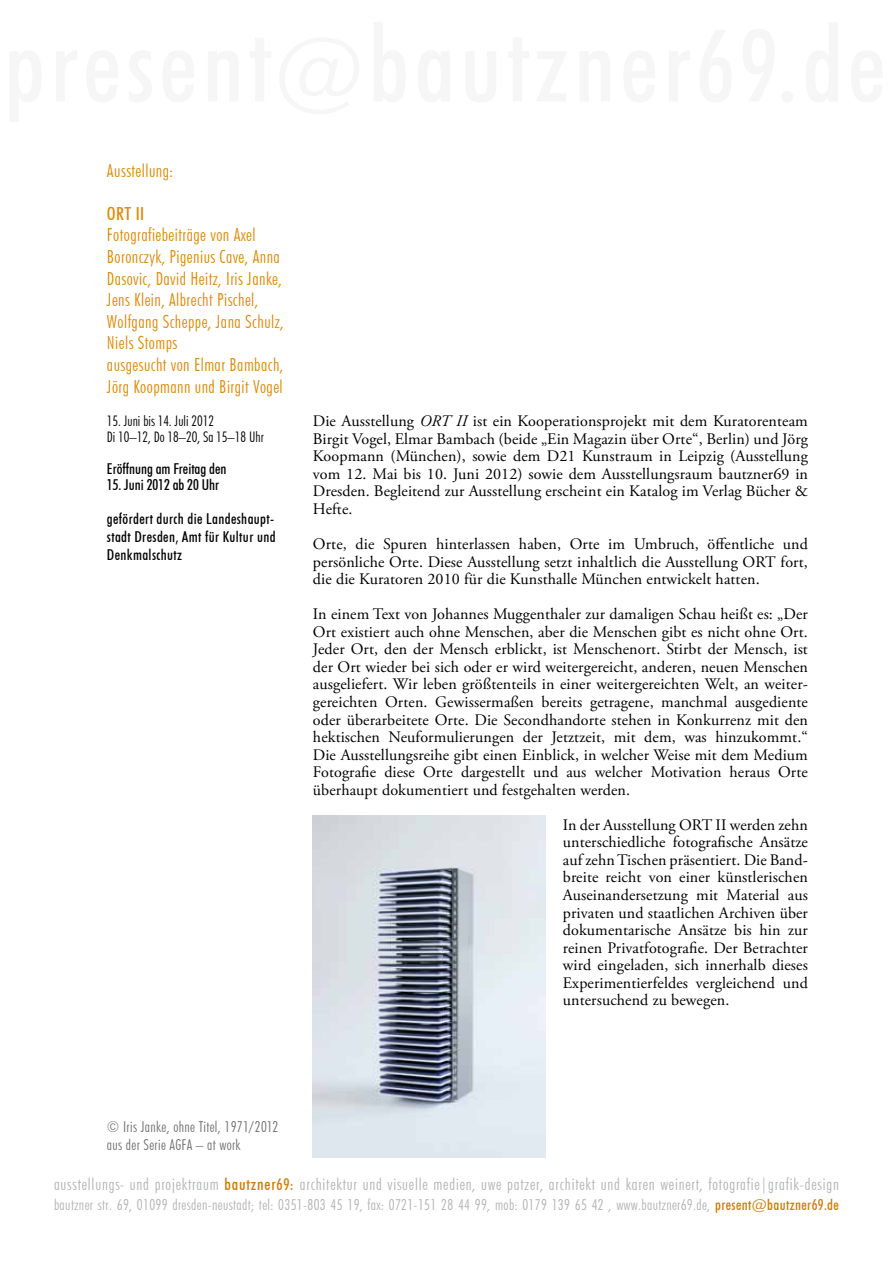
<style>
.page{position:relative;width:893px;height:1263px;background:#fff}
.page>*{position:absolute;margin:0;border:0;box-sizing:border-box;transform-origin:0 0}
.t1{font:300 condensed 18px/21.6px "Futura BT";letter-spacing:.025em;color:#e08700}
.t2{font:500 condensed 18px "Futura BT";color:#e08700}
.t3{font:300 condensed 16.5px "Futura BT";letter-spacing:.05em;color:#b1b2b3}
.t4{font:16.05px/17.5px "Adobe Garamond Pro";letter-spacing:.005em;color:#000;text-align:justify}
.t5{font:300 condensed 15px "Futura BT";letter-spacing:.025em;color:#b1b2b3}
.t6{font:500 condensed 15px/18px "Futura BT";letter-spacing:.025em;color:#000;text-align:justify}
.t7{font:300 condensed 15px/18px "Futura BT";letter-spacing:.025em;color:#6f6f6e}
.t8{font:500 condensed 15px "Futura BT";color:#000}
.t9{font:300 condensed 14.55px/16px "Futura BT";color:#000}
.s1{font-style:italic}
.s2{font-weight:500;color:#ce7c00}
.s3{font-weight:500;font-size:16.05px;color:#ce7c00}
</style>
<div class="page">
<img style="left:313px;top:815px;width:233px;height:343px">
<p class="t1" style="left:107px;top:159px;width:68px">Ausstellung:</p>
<p class="t2" style="left:107px;top:202px;width:39px">ORT II</p>
<p class="t1" style="left:107px;top:224px;width:178px">Fotografiebeiträge von Axel<br>Boronczyk, Pigenius Cave, Anna<br>Dasovic, David Heitz, Iris Janke,<br>Jens Klein, Albrecht Pischel,<br>Wolfgang Scheppe, Jana Schulz,<br>Niels Stomps<br>ausgesucht von Elmar Bambach,<br>Jörg Koopmann und Birgit Vogel</p>
<p class="t9" style="left:107px;top:412px;width:158px">15. Juni bis 14. Juli 2012<br>Di 10–12, Do 18–20, Sa 15–18 Uhr</p>
<p class="t8" style="left:107px;top:459px;width:121px">Eröffnung am Freitag den</p>
<p class="t8" style="left:107px;top:475px;width:114px">15. Juni 2012 ab 20 Uhr</p>
<p class="t6" style="left:107px;top:509px;width:170px">gefördert durch die Landeshaupt&shy;stadt Dresden, Amt für Kultur und Denkmalschutz</p>
<p class="t4" style="left:313px;top:413px;width:496px">Die Ausstellung <span class="s1">ORT II</span> ist ein Kooperationsprojekt mit dem Kuratorenteam Birgit Vogel, Elmar Bambach (beide „Ein Magazin über Orte“, Berlin) und Jörg Koopmann (München), sowie dem D21 Kunstraum in Leipzig (Ausstellung vom 12. Mai bis 10. Juni 2012) sowie dem Ausstellungsraum bautzner69 in Dresden. Begleitend zur Ausstellung erscheint ein Katalog im Verlag Bücher &amp; Hefte.</p>
<p class="t4" style="left:313px;top:536px;width:496px">Orte, die Spuren hinterlassen haben, Orte im Umbruch, öffentliche und persönliche Orte. Diese Ausstellung setzt inhaltlich die Ausstellung ORT fort, die die Kuratoren 2010 für die Kunsthalle München entwickelt hatten.</p>
<p class="t4" style="left:313px;top:606px;width:496px">In einem Text von Johannes Muggenthaler zur damaligen Schau heißt es: „Der Ort existiert auch ohne Menschen, aber die Menschen gibt es nicht ohne Ort.<br>Jeder Ort, den der Mensch erblickt, ist Menschenort. Stirbt der Mensch, ist der Ort wieder bei sich oder er wird weitergereicht, anderen, neuen Menschen ausgeliefert. Wir leben größtenteils in einer weitergereichten Welt, an weiter&shy;gereichten Orten. Gewissermaßen bereits getragene, manchmal ausgediente oder überarbeitete Orte. Die Secondhandorte stehen in Konkurrenz mit den hektischen Neuformulierungen der Jetztzeit, mit dem, was hinzukommt.“ Die Ausstellungsreihe gibt einen Einblick, in welcher Weise mit dem Medium Fotografie diese Orte dargestellt und aus welcher Motivation heraus Orte überhaupt dokumentiert und festgehalten werden.</p>
<p class="t4" style="left:563px;top:816px;width:247px">In der Ausstellung ORT II werden zehn unterschiedliche fotografische Ansätze auf zehn Tischen präsentiert. Die Band&shy;breite reicht von einer künstlerischen Auseinandersetzung mit Material aus privaten und staatlichen Archiven über dokumentarische Ansätze bis hin zur reinen Privatfotografie. Der Betrachter wird eingeladen, sich innerhalb dieses Experimentierfeldes vergleichend und untersuchend zu bewegen.</p>
<p class="t7" style="left:107px;top:1117px;width:173px">© Iris Janke, ohne Titel, 1971/2012 aus der Serie AGFA – at work</p>
<p class="t3" style="left:54px;top:1174px;width:786px">ausstellungs- und projektraum <span class="s2">bautzner</span><span class="s3">69</span><span class="s2">:</span> architektur und visuelle medien, uwe patzer, architekt und karen weinert, fotografie|grafik-design</p>
<p class="t5" style="left:54px;top:1195px;width:786px">bautzner str. 69, 01099 dresden-neustadt; tel: 0351-803 45 19, fax: 0721-151 28 44 99, mob: 0179 139 65 42 , www.bautzner69.de, <span class="s2">present@bautzner69.de</span></p>
</div>
